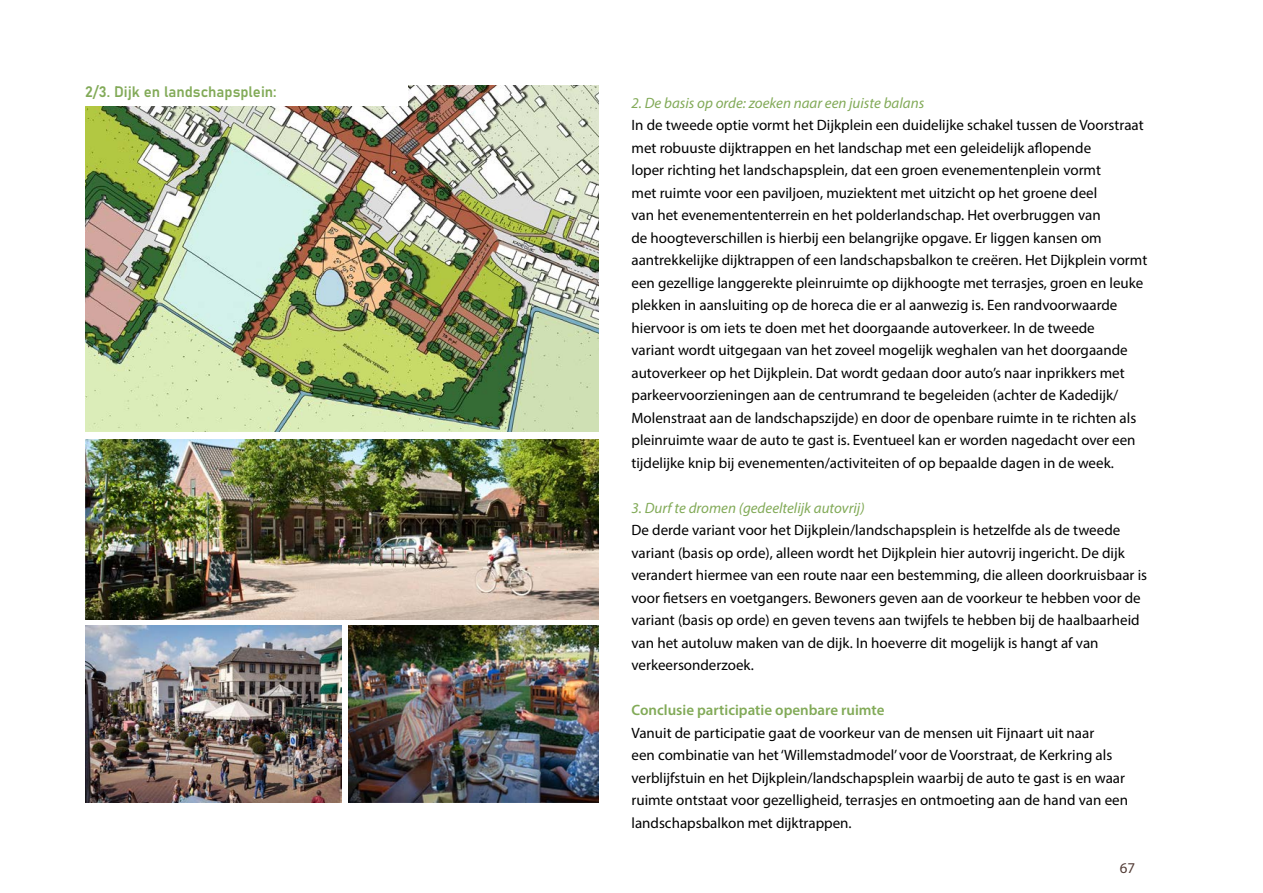
<style>
.page{position:relative;width:1263px;height:893px;background:#fff}
.page>*{position:absolute;margin:0;border:0;box-sizing:border-box;transform-origin:0 0}
.body{font:15px/22.5px "Myriad Pro";color:#000}
.body-2{font:italic 15px "Myriad Pro";color:#82aa58}
.body-3{font:600 15px "Myriad Pro";color:#82aa58}
.Hoofdstuktitel{font:15px "Bahnschrift";color:#82aa58}
.t1{font:15px "Myriad Pro";color:#533d37}
</style>
<div class="page">
<img style="left:85px;top:85px;width:514px;height:346px">
<div style="left:85px;top:85px;width:323px;height:20px;background:#fff"></div>
<img style="left:85px;top:439px;width:514px;height:180px">
<img style="left:85px;top:625px;width:257px;height:177px">
<img style="left:348px;top:625px;width:251px;height:177px">
<p class="Hoofdstuktitel" style="left:85px;top:80px;width:193px">2/3. Dijk en landschapsplein:</p>
<p class="body-2" style="left:631px;top:93px;width:294px">2. De basis op orde: zoeken naar een juiste balans</p>
<p class="body" style="left:631px;top:114px;width:517px">In de tweede optie vormt het Dijkplein een duidelijke schakel tussen de Voorstraat met robuuste dijktrappen en het landschap met een geleidelijk aflopende<br>loper richting het landschapsplein, dat een groen evenementenplein vormt<br>met ruimte voor een paviljoen, muziektent met uitzicht op het groene deel<br>van het evenemententerrein en het polderlandschap. Het overbruggen van<br>de hoogteverschillen is hierbij een belangrijke opgave. Er liggen kansen om aantrekkelijke dijktrappen of een landschapsbalkon te creëren. Het Dijkplein vormt een gezellige langgerekte pleinruimte op dijkhoogte met terrasjes, groen en leuke plekken in aansluiting op de horeca die er al aanwezig is. Een randvoorwaarde hiervoor is om iets te doen met het doorgaande autoverkeer. In de tweede<br>variant wordt uitgegaan van het zoveel mogelijk weghalen van het doorgaande autoverkeer op het Dijkplein. Dat wordt gedaan door auto’s naar inprikkers met parkeervoorzieningen aan de centrumrand te begeleiden (achter de Kadedijk/ Molenstraat aan de landschapszijde) en door de openbare ruimte in te richten als pleinruimte waar de auto te gast is. Eventueel kan er worden nagedacht over een tijdelijke knip bij evenementen/activiteiten of op bepaalde dagen in de week.</p>
<p class="body-2" style="left:631px;top:498px;width:235px">3. Durf te dromen (gedeeltelijk autovrij)</p>
<p class="body" style="left:631px;top:519px;width:517px">De derde variant voor het Dijkplein/landschapsplein is hetzelfde als de tweede variant (basis op orde), alleen wordt het Dijkplein hier autovrij ingericht. De dijk verandert hiermee van een route naar een bestemming, die alleen doorkruisbaar is voor fietsers en voetgangers. Bewoners geven aan de voorkeur te hebben voor de variant (basis op orde) en geven tevens aan twijfels te hebben bij de haalbaarheid van het autoluw maken van de dijk. In hoeverre dit mogelijk is hangt af van verkeersonderzoek.</p>
<p class="body-3" style="left:631px;top:700px;width:254px">Conclusie participatie openbare ruimte</p>
<p class="body" style="left:631px;top:721px;width:498px">Vanuit de participatie gaat de voorkeur van de mensen uit Fijnaart uit naar<br>een combinatie van het ‘Willemstadmodel’ voor de Voorstraat, de Kerkring als verblijfstuin en het Dijkplein/landschapsplein waarbij de auto te gast is en waar ruimte ontstaat voor gezelligheid, terrasjes en ontmoeting aan de hand van een landschapsbalkon met dijktrappen.</p>
<p class="t1" style="left:1120px;top:858px;width:17px">67</p>
</div>
